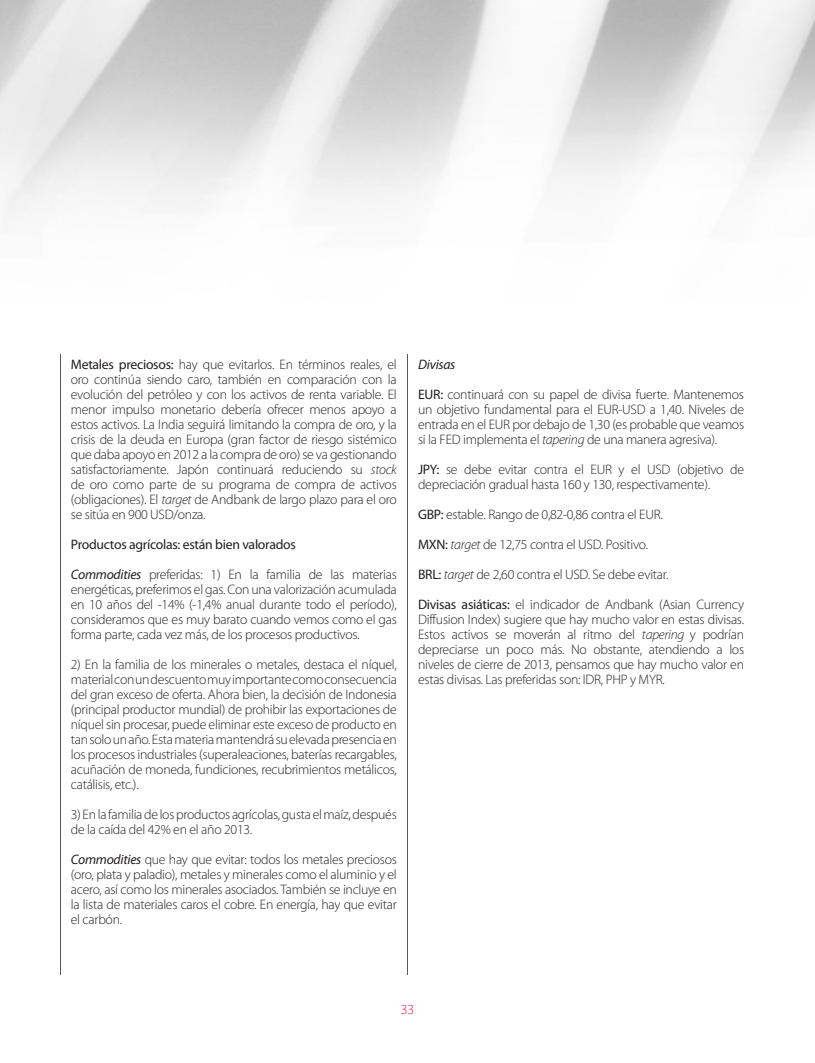
<style>
.page{position:relative;width:815px;height:1063px;background:#fff}
.page>*{position:absolute;margin:0;border:0;box-sizing:border-box;transform-origin:0 0}
.t1{font:300 13.75px/15px "Myriad Pro";letter-spacing:-.02em;color:#231f20;text-align:justify}
.t2{font:13.75px/30px "Myriad Pro";letter-spacing:-.02em;color:#231f20}
.t3{font:300 13.75px "Myriad Pro";color:#ed1a3a}
.s1{font-weight:400}
.s2{font-style:italic}
.s3{font-weight:300}
.s4{font-weight:400;font-style:italic}
</style>
<div class="page">
<hr style="left:60px;top:354px;width:1px;height:620px;background:#57585a">
<hr style="left:407px;top:354px;width:1px;height:620px;background:#57585a">
<p class="t1" style="left:71px;top:357px;width:328px"><span class="s1">Metales preciosos:</span> hay que evitarlos. En términos reales, el oro continúa siendo caro, también en comparación con la evolución del petróleo y con los activos de renta variable. El menor impulso monetario debería ofrecer menos apoyo a estos activos. La India seguirá limitando la compra de oro, y la crisis de la deuda en Europa (gran factor de riesgo sistémico que daba apoyo en 2012 a la compra de oro) se va gestionando satisfactoriamente. Japón continuará reduciendo su <span class="s2">stock </span>de oro como parte de su programa de compra de activos (obligaciones). El <span class="s2">target</span> de Andbank de largo plazo para el oro se sitúa en 900 USD/onza.</p>
<p class="t2" style="left:71px;top:530px;width:327px">Productos agrícolas: están bien valorados<br><span class="s2">Commodities</span> <span class="s3">preferidas: 1) En la familia de las materias</span></p>
<p class="t1" style="left:71px;top:582px;width:328px">energéticas, preferimos el gas. Con una valorización acumulada en 10 años del -14% (-1,4% anual durante todo el período), consideramos que es muy barato cuando vemos como el gas forma parte, cada vez más, de los procesos productivos.</p>
<p class="t1" style="left:71px;top:658px;width:328px">2) En la familia de los minerales o metales, destaca el níquel, material con un descuento muy importante como consecuencia del gran exceso de oferta. Ahora bien, la decisión de Indonesia (principal productor mundial) de prohibir las exportaciones de níquel sin procesar, puede eliminar este exceso de producto en tan solo un año. Esta materia mantendrá su elevada presencia en los procesos industriales (superaleaciones, baterías recargables, acuñación de moneda, fundiciones, recubrimientos metálicos, catálisis, etc.).</p>
<p class="t1" style="left:71px;top:808px;width:327px">3) En la familia de los productos agrícolas, gusta el maíz, después de la caída del 42% en el año 2013.</p>
<p class="t1" style="left:71px;top:853px;width:328px"><span class="s4">Commodities</span> que hay que evitar: todos los metales preciosos (oro, plata y paladio), metales y minerales como el aluminio y el acero, así como los minerales asociados. También se incluye en la lista de materiales caros el cobre. En energía, hay que evitar el carbón.</p>
<p class="t1" style="left:418px;top:350px;width:327px;line-height:30px"><span class="s4">Divisas<br></span><span class="s1">EUR:</span> continuará con su papel de divisa fuerte. Mantenemos</p>
<p class="t1" style="left:418px;top:403px;width:328px">un objetivo fundamental para el EUR-USD a 1,40. Niveles de entrada en el EUR por debajo de 1,30 (es probable que veamos si la FED implementa el <span class="s2">tapering</span> de una manera agresiva).</p>
<p class="t1" style="left:418px;top:463px;width:328px"><span class="s1">JPY:</span> se debe evitar contra el EUR y el USD (objetivo de depreciación gradual hasta 160 y 130, respectivamente).</p>
<p class="t1" style="left:418px;top:500px;width:328px;line-height:30px;text-align:left"><span class="s1">GBP:</span> estable. Rango de 0,82-0,86 contra el EUR.<br><span class="s1">MXN:</span> <span class="s2">target</span> de 12,75 contra el USD. Positivo.<br><span class="s1">BRL:</span> <span class="s2">target</span> de 2,60 contra el USD. Se debe evitar.<br><span class="s1">Divisas asiáticas:</span> el indicador de Andbank (Asian Currency</p>
<p class="t1" style="left:418px;top:613px;width:328px">Diffusion Index) sugiere que hay mucho valor en estas divisas.<br>Estos activos se moverán al ritmo del <span class="s2">tapering</span> y podrían depreciarse un poco más. No obstante, atendiendo a los niveles de cierre de 2013, pensamos que hay mucho valor en estas divisas. Las preferidas son: IDR, PHP y MYR.</p>
<p class="t3" style="left:401px;top:1002px;width:15px">33</p>
</div>
